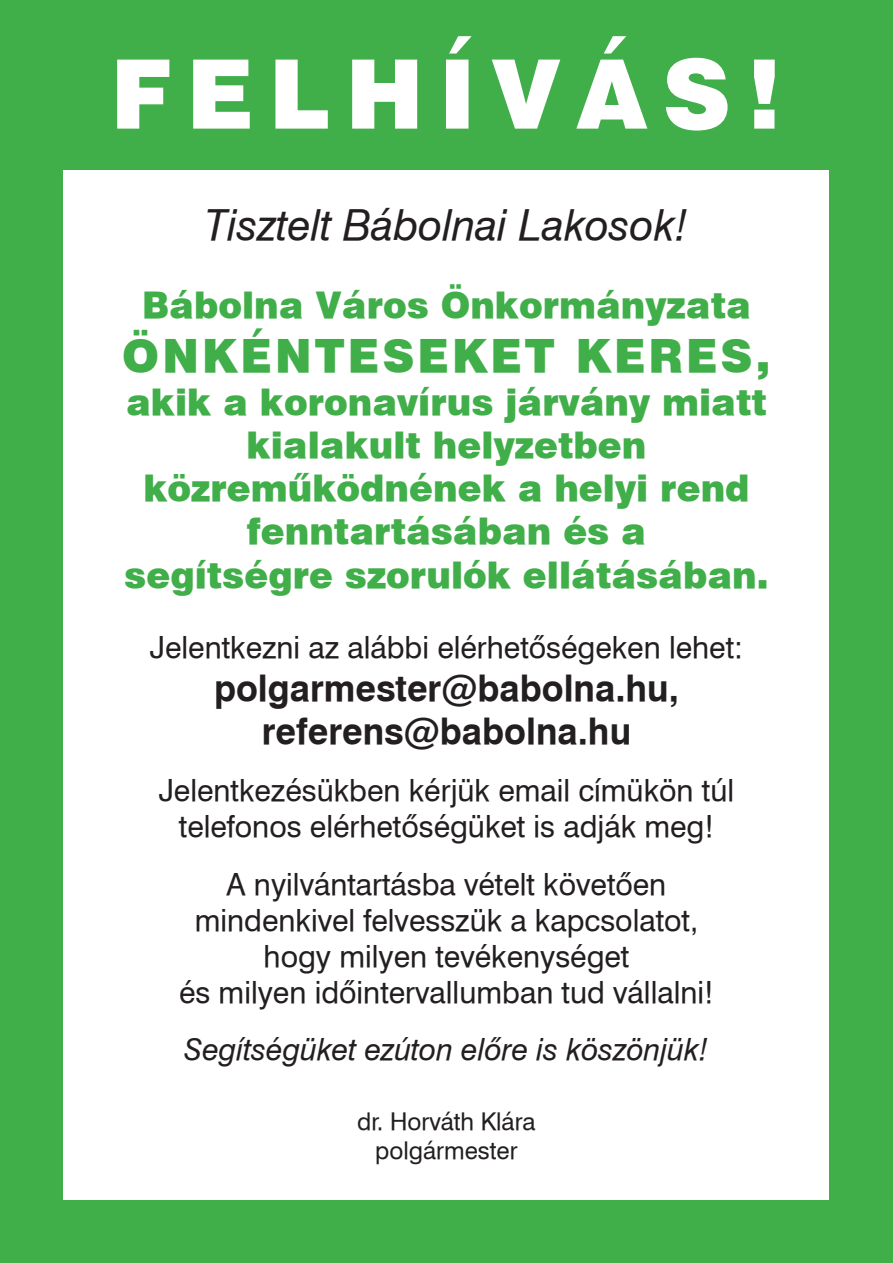
<style>
.page{position:relative;width:893px;height:1263px;background:#40ae49}
.page>*{position:absolute;margin:0;border:0;box-sizing:border-box;transform-origin:0 0}
.t1{font:96px "Swiss 721 Blk PFL Normal";letter-spacing:.16em;color:#fff}
.t2{font:45px "Swiss 721 Blk PFL Normal";letter-spacing:.07em;color:#40ae49}
.t3{font:42px "Swiss 721 PFL Italic";color:#231f20}
.t4{font:36px/43.2px "Swiss 721 Blk PFL Normal";color:#40ae49;text-align:center}
.t5{font:36px/43.2px "Swiss 721 PFL Bold";color:#231f20;text-align:center}
.t6{font:30px/36px "Swiss 721 PFL Normal";color:#231f20;text-align:center}
.t7{font:30px "Swiss 721 PFL Italic";color:#231f20}
.t8{font:24px/28.8px "Swiss 721 PFL Normal";color:#231f20;text-align:center}
</style>
<div class="page">
<div style="left:64px;top:170px;width:765px;height:1029px;background:#fff"></div>
<p class="t1" style="left:111px;top:36px;width:673px">FELHÍVÁS!</p>
<p class="t3" style="left:205px;top:200px;width:485px">Tisztelt Bábolnai Lakosok!</p>
<p class="t4" style="left:142px;top:283px;width:610px">Bábolna Város Önkormányzata</p>
<p class="t2" style="left:122px;top:328px;width:650px">ÖNKÉNTESEKET KERES,</p>
<p class="t4" style="left:124px;top:380px;width:646px">akik a koronavírus járvány miatt kialakult helyzetben közreműködnének a helyi rend fenntartásában és a<br>segítségre szorulók ellátásában.</p>
<p class="t6" style="left:150px;top:629px;width:595px">Jelentkezni az alábbi elérhetőségeken lehet:</p>
<p class="t5" style="left:214px;top:666px;width:466px">polgarmester@babolna.hu, referens@babolna.hu</p>
<p class="t6" style="left:159px;top:772px;width:577px">Jelentkezésükben kérjük email címükön túl telefonos elérhetőségüket is adják meg!</p>
<p class="t6" style="left:179px;top:866px;width:536px">A nyilvántartásba vételt követően mindenkivel felvesszük a kapcsolatot, hogy milyen tevékenységet<br>és milyen időintervallumban tud vállalni!</p>
<p class="t7" style="left:184px;top:1031px;width:526px">Segítségüket ezúton előre is köszönjük!</p>
<p class="t8" style="left:357px;top:1107px;width:180px">dr. Horváth Klára polgármester</p>
</div>
